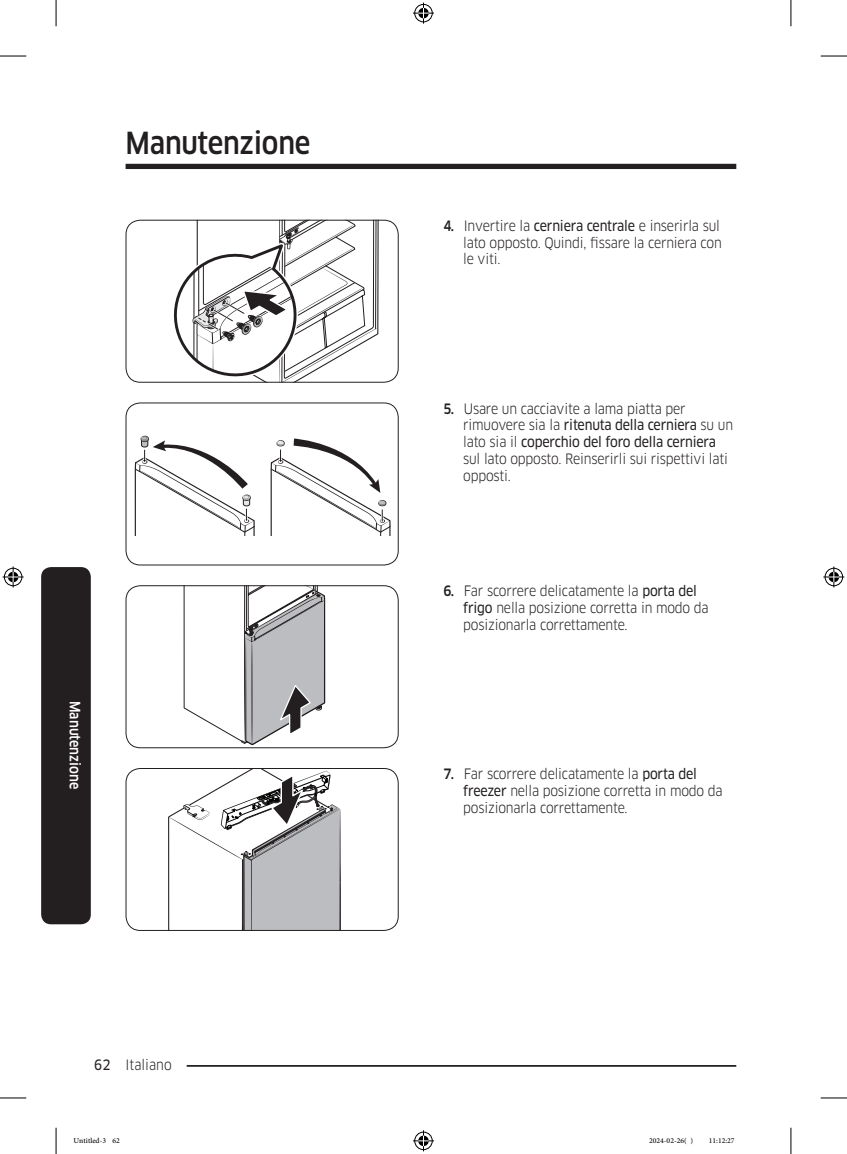
<style>
.page{position:relative;width:847px;height:1154px;background:#fff}
.page>*{position:absolute;margin:0;border:0;box-sizing:border-box;transform-origin:0 0}
.t1{font:500 29.75px "Samsung Clan Pro";letter-spacing:-.01em;color:#231f20;scale:.9 1}
.t2{font:14px/16.8px "Samsung Clan Pro";letter-spacing:-.015em;color:#231f20;scale:.9 1}
.Sidebar{font:500 14px "Samsung Clan Pro";color:#fff;scale:.9 1}
.t3{font:10.5px "Adobe Arabic";color:#000}
.s1{font-family:"Samsung Clan Pro News"}
.s2{font-weight:500}
</style>
<div class="page">
<div style="left:125px;top:164px;width:611px;height:5px;background:#231f20"></div>
<hr style="left:125px;top:1065px;width:611px;height:2px;background:#231f20">
<div style="left:111px;top:1055px;width:75px;height:17px;background:#fff"></div>
<div style="left:41px;top:567px;width:50px;height:357px;background:#231f20;border-radius:10px"></div>
<svg style="left:173px;top:222px;width:206px;height:159px"></svg>
<div style="left:125px;top:220px;width:273px;height:163px;border:1px solid #231f20;border-radius:14px"></div>
<svg style="left:270px;top:438px;width:121px;height:98px"></svg>
<svg style="left:134px;top:435px;width:121px;height:101px"></svg>
<div style="left:125px;top:402px;width:273px;height:163px;border:1px solid #231f20;border-radius:14px"></div>
<svg style="left:183px;top:587px;width:142px;height:159px"></svg>
<div style="left:125px;top:585px;width:273px;height:163px;border:1px solid #231f20;border-radius:14px"></div>
<svg style="left:168px;top:770px;width:173px;height:159px"></svg>
<div style="left:125px;top:768px;width:273px;height:163px;border:1px solid #231f20;border-radius:14px"></div>
<svg style="left:0;top:56px;width:26px;height:1px"></svg>
<svg style="left:820px;top:56px;width:26px;height:1px"></svg>
<svg style="left:0;top:1097px;width:26px;height:1px"></svg>
<svg style="left:820px;top:1097px;width:26px;height:1px"></svg>
<svg style="left:56px;top:0;width:1px;height:26px"></svg>
<svg style="left:56px;top:1128px;width:1px;height:26px"></svg>
<svg style="left:790px;top:0;width:1px;height:26px"></svg>
<svg style="left:790px;top:1128px;width:1px;height:26px"></svg>
<svg style="left:413px;top:3px;width:21px;height:21px"></svg>
<svg style="left:413px;top:1130px;width:21px;height:21px"></svg>
<svg style="left:3px;top:566px;width:21px;height:21px"></svg>
<svg style="left:823px;top:566px;width:21px;height:21px"></svg>
<h1 class="t1" style="left:125px;top:125px;width:207px">Manutenzione</h1>
<p class="Sidebar" style="left:83px;top:701px;width:100px;rotate:90deg">Manutenzione</p>
<p class="t2" style="left:94px;top:1056px;width:87px"><span class="s1">62</span> Italiano</p>
<p class="t2" style="left:463px;top:217px;width:289px;text-indent:-20px"><span class="s2">4.</span> Invertire la <span class="s1">cerniera centrale</span> e inserirla sul lato opposto. Quindi, fissare la cerniera con le viti.</p>
<p class="t2" style="left:463px;top:400px;width:301px;text-indent:-20px"><span class="s2">5.</span> Usare un cacciavite a lama piatta per rimuovere sia la <span class="s1">ritenuta della cerniera</span> su un lato sia il <span class="s1">coperchio del foro della cerniera </span>sul lato opposto. Reinserirli sui rispettivi lati opposti.</p>
<p class="t2" style="left:463px;top:583px;width:274px;text-indent:-20px"><span class="s2">6.</span> Far scorrere delicatamente la <span class="s1">porta del frigo</span> nella posizione corretta in modo da posizionarla correttamente.</p>
<p class="t2" style="left:463px;top:765px;width:290px;text-indent:-20px"><span class="s2">7.</span> Far scorrere delicatamente la <span class="s1">porta del freezer</span> nella posizione corretta in modo da posizionarla correttamente.</p>
<p class="t3" style="left:74px;top:1133px;width:48px">Untitled-3 62</p>
<p class="t3" style="left:648px;top:1133px;width:46px">2024-02-26( )</p>
<p class="t3" style="left:708px;top:1133px;width:27px">11:12:27</p>
</div>
